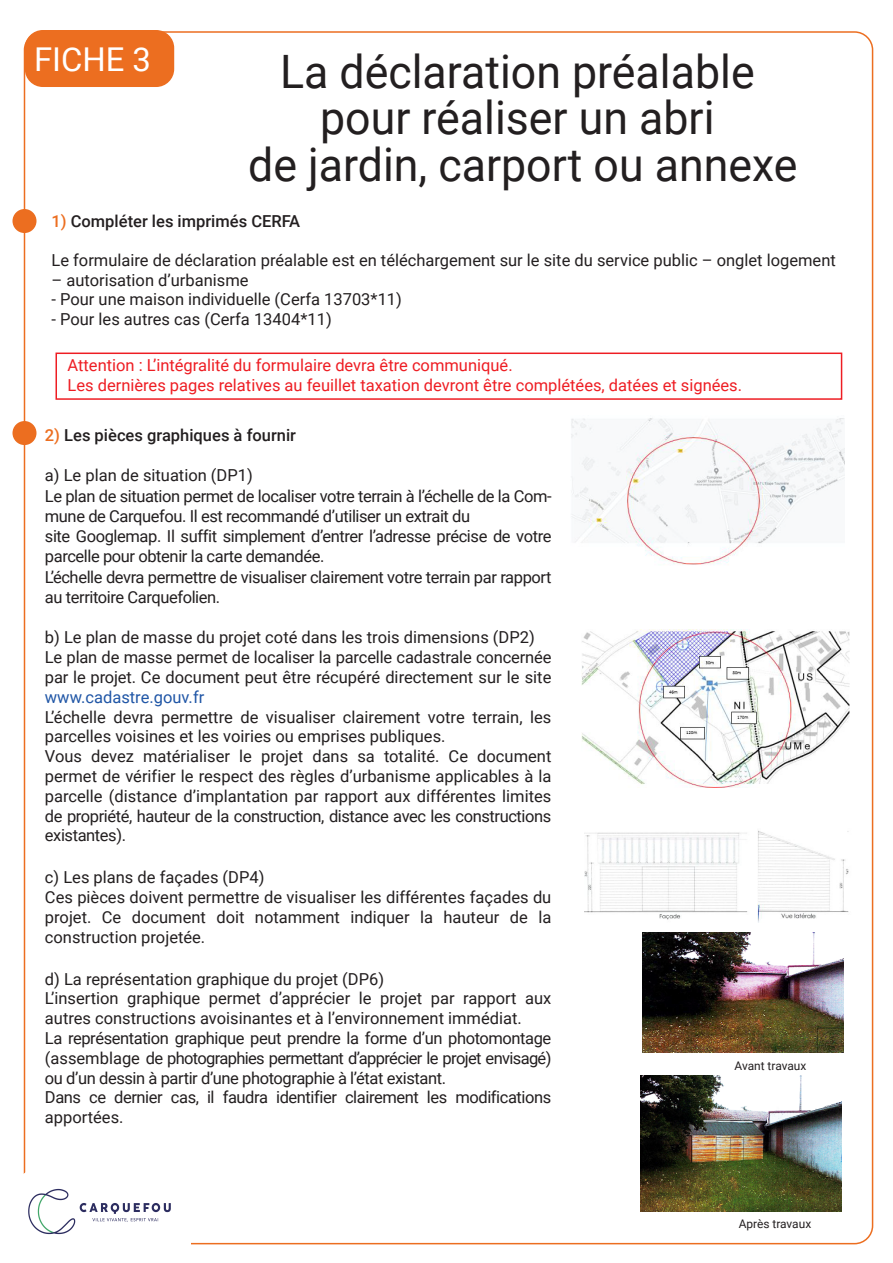
<style>
.page{position:relative;width:893px;height:1263px;background:#fff}
.page>*{position:absolute;margin:0;border:0;box-sizing:border-box;transform-origin:0 0}
.t1{font:46.05px/46.2px "Roboto";color:#231f20;text-align:center}
.t2{font:32.85px "Roboto";color:#fff}
.t3{font:16.5px/19.8px "Roboto";color:#231f20}
.t4{font:16.5px/19.8px "Roboto";letter-spacing:-.025em;color:#231f20}
.t5{font:16.5px/19.5px "Roboto";color:#ee1d23}
.t6{font:500 16.5px "Roboto";color:#231f20}
.t7{font:16.5px "Roboto";color:#2056a6}
.t8{font:11.85px "Roboto";color:#231f20}
.s1{color:#ec6e20}
</style>
<div class="page">
<div style="left:25px;top:30px;width:149px;height:57px;background:#ec6e20;border-radius:18px"></div>
<div style="left:12px;top:421px;width:24px;height:24px;background:#ec6e20;border-radius:50%"></div>
<div style="left:12px;top:209px;width:24px;height:24px;background:#ec6e20;border-radius:50%"></div>
<div style="left:56px;top:352px;width:786px;height:48px;border:2px solid #ee1d23"></div>
<img style="left:571px;top:418px;width:273px;height:147px">
<img style="left:582px;top:630px;width:267px;height:158px">
<img style="left:585px;top:830px;width:264px;height:92px">
<img style="left:642px;top:933px;width:201px;height:120px">
<img style="left:641px;top:1075px;width:200px;height:136px">
<img style="left:28px;top:1188px;width:143px;height:47px">
<h2 class="t2" style="left:34px;top:36px;width:119px">FICHE 3</h2>
<h1 class="t1" style="left:248px;top:47px;width:551px">La déclaration préalable pour réaliser un abri<br>de jardin, carport ou annexe</h1>
<p class="t6" style="left:52px;top:210px;width:250px"><span class="s1">1)</span> Compléter les imprimés CERFA</p>
<p class="t3" style="left:52px;top:250px;width:786px">Le formulaire de déclaration préalable est en téléchargement sur le site du service public – onglet logement</p>
<p class="t3" style="left:52px;top:270px;width:199px">– autorisation d’urbanisme</p>
<p class="t3" style="left:52px;top:289px;width:352px">- Pour une maison individuelle (Cerfa 13703*11)</p>
<p class="t3" style="left:52px;top:309px;width:282px">- Pour les autres cas (Cerfa 13404*11)</p>
<p class="t5" style="left:68px;top:355px;width:676px">Attention : L’intégralité du formulaire devra être communiqué.<br>Les dernières pages relatives au feuillet taxation devront être complétées, datées et signées.</p>
<p class="t6" style="left:45px;top:423px;width:253px"><span class="s1">2)</span> Les pièces graphiques à fournir</p>
<p class="t4" style="left:45px;top:465px;width:508px;line-height:20.2px">a) Le plan de situation (DP1)<br>Le plan de situation permet de localiser votre terrain à l’échelle de la Com&shy;mune de Carquefou. Il est recommandé d’utiliser un extrait du<br>site Googlemap. Il suffit simplement d’entrer l’adresse précise de votre parcelle pour obtenir la carte demandée.<br>L’échelle devra permettre de visualiser clairement votre terrain par rapport au territoire Carquefolien.</p>
<p class="t3" style="left:45px;top:627px;width:508px">b) Le plan de masse du projet coté dans les trois dimensions (DP2)<br>Le plan de masse permet de localiser la parcelle cadastrale concernée par le projet. Ce document peut être récupéré directement sur le site</p>
<p class="t7" style="left:45px;top:685px;width:161px">www.cadastre.gouv.fr</p>
<p class="t3" style="left:45px;top:706px;width:508px">L’échelle devra permettre de visualiser clairement votre terrain, les parcelles voisines et les voiries ou emprises publiques.<br>Vous devez matérialiser le projet dans sa totalité. Ce document permet de vérifier le respect des règles d’urbanisme applicables à la parcelle (distance d’implantation par rapport aux différentes limites de propriété, hauteur de la construction, distance avec les constructions existantes).</p>
<p class="t3" style="left:45px;top:867px;width:508px">c) Les plans de façades (DP4)<br>Ces pièces doivent permettre de visualiser les différentes façades du projet. Ce document doit notamment indiquer la hauteur de la construction projetée.</p>
<p class="t4" style="left:45px;top:968px;width:508px">d) La représentation graphique du projet (DP6)<br>L’insertion graphique permet d’apprécier le projet par rapport aux autres constructions avoisinantes et à l’environnement immédiat.<br>La représentation graphique peut prendre la forme d’un photomontage (assemblage de photographies permettant d’apprécier le projet envisagé) ou d’un dessin à partir d’une photographie à l’état existant.<br>Dans ce dernier cas, il faudra identifier clairement les modifications apportées.</p>
<p class="t8" style="left:734px;top:1057px;width:73px">Avant travaux</p>
<p class="t8" style="left:739px;top:1216px;width:74px">Après travaux</p>
</div>
